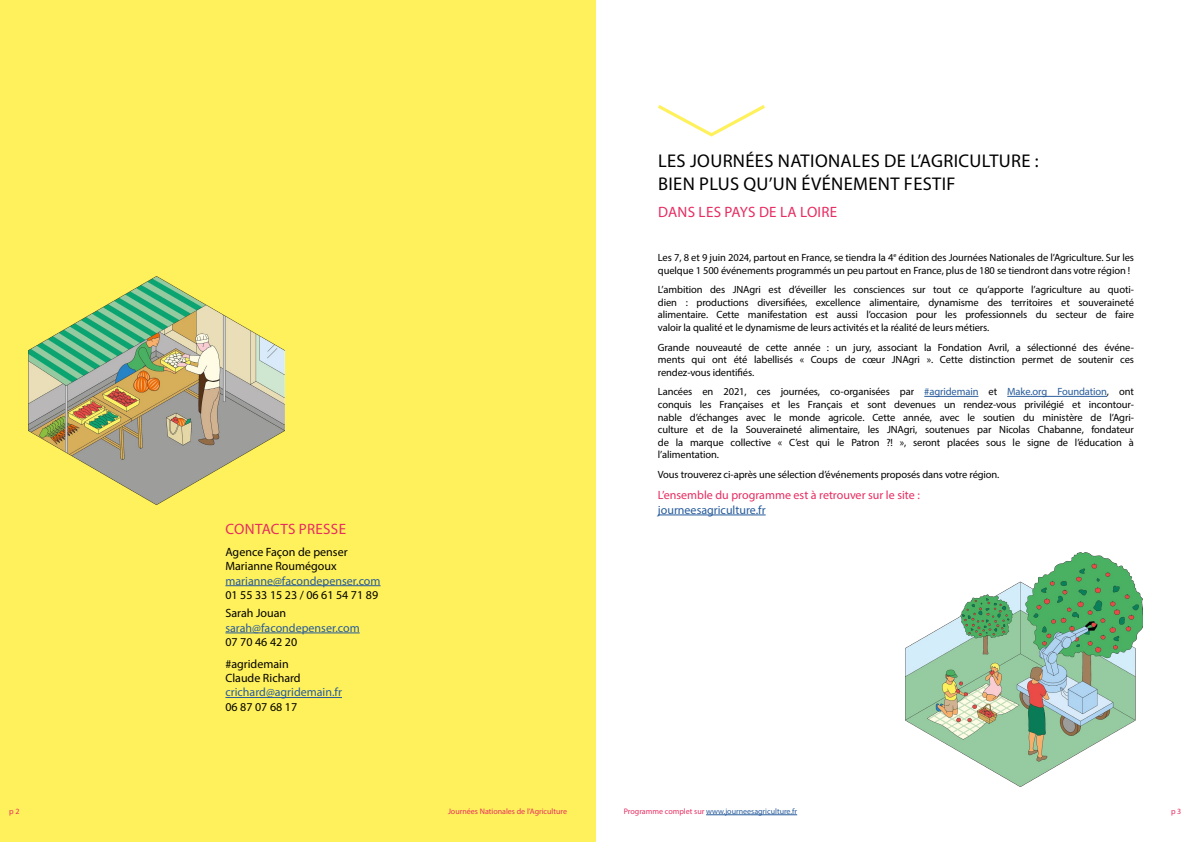
<style>
.page{position:relative;width:1191px;height:842px;background:#fff}
.page>*{position:absolute;margin:0;border:0;box-sizing:border-box;transform-origin:0 0}
.t1{font:18.5px/22.2px "Myriad Pro";letter-spacing:.02em;color:#000}
.t2{font:15px "Myriad Pro";letter-spacing:.02em;color:#e72c61}
.t3{font:12px/14.4px "Myriad Pro";color:#000}
.t4{font:12px "Myriad Pro";color:#275b9b}
.t5{font:12px "Myriad Pro";color:#e72c61}
.t6{font:10.5px/12.6px "Myriad Pro";letter-spacing:-.01em;color:#000;text-align:justify}
.t7{font:8px "Myriad Pro";color:#275b9b}
.t8{font:8px "Myriad Pro";color:#e72c61}
.s1{color:#275b9b}
.s2{color:#e72c61}
</style>
<div class="page">
<img style="left:905px;top:553px;width:237px;height:234px">
<div style="left:0;top:0;width:595px;height:842px;background:#fff15b"></div>
<svg style="left:658px;top:105px;width:107px;height:32px"></svg>
<hr style="left:225px;top:585px;width:155px;height:1px;background:#275b9b">
<hr style="left:225px;top:633px;width:135px;height:1px;background:#275b9b">
<hr style="left:225px;top:697px;width:117px;height:1px;background:#275b9b">
<img style="left:28px;top:276px;width:257px;height:229px">
<hr style="left:924px;top:396px;width:54px;height:1px;background:#275b9b">
<hr style="left:1007px;top:396px;width:100px;height:1px;background:#275b9b">
<hr style="left:658px;top:515px;width:107px;height:1px;background:#275b9b">
<hr style="left:706px;top:814px;width:91px;height:1px;background:#275b9b">
<h1 class="t1" style="left:658px;top:150px;width:382px">LES JOURNÉES NATIONALES DE L’AGRICULTURE :<br>BIEN PLUS QU’UN ÉVÉNEMENT FESTIF</h1>
<h2 class="t2" style="left:658px;top:202px;width:181px">DANS LES PAYS DE LA LOIRE</h2>
<h2 class="t2" style="left:226px;top:520px;width:122px">CONTACTS PRESSE</h2>
<p class="t3" style="left:225px;top:544px;width:124px">Agence Façon de penser<br>Marianne Roumégoux</p>
<p class="t4" style="left:225px;top:573px;width:157px">marianne@facondepenser.com</p>
<p class="t3" style="left:225px;top:585px;width:154px;line-height:18.4px">01 55 33 15 23 / 06 61 54 71 89<br>Sarah Jouan</p>
<p class="t4" style="left:225px;top:620px;width:136px">sarah@facondepenser.com</p>
<p class="t3" style="left:225px;top:631px;width:73px;line-height:21.4px">07 70 46 42 20 #agridemain</p>
<p class="t3" style="left:225px;top:670px;width:77px">Claude Richard</p>
<p class="t4" style="left:225px;top:685px;width:118px">crichard@agridemain.fr</p>
<p class="t3" style="left:225px;top:699px;width:73px">06 87 07 68 17</p>
<p class="t6" style="left:658px;top:251px;width:477px">Les 7, 8 et 9 juin 2024, partout en France, se tiendra la 4<sup>e</sup> édition des Journées Nationales de l’Agriculture. Sur les quelque 1 500 événements programmés un peu partout en France, plus de 180 se tiendront dans votre région !</p>
<p class="t6" style="left:658px;top:283px;width:477px">L’ambition des JNAgri est d’éveiller les consciences sur tout ce qu’apporte l’agriculture au quoti&shy;dien : productions diversifiées, excellence alimentaire, dynamisme des territoires et souveraineté alimentaire. Cette manifestation est aussi l’occasion pour les professionnels du secteur de faire valoir la qualité et le dynamisme de leurs activités et la réalité de leurs métiers.</p>
<p class="t6" style="left:658px;top:340px;width:477px">Grande nouveauté de cette année : un jury, associant la Fondation Avril, a sélectionné des événe&shy;ments qui ont été labellisés « Coups de cœur JNAgri ». Cette distinction permet de soutenir ces rendez-vous identifiés.</p>
<p class="t6" style="left:658px;top:385px;width:477px">Lancées en 2021, ces journées, co-organisées par <span class="s1">#agridemain</span> et <span class="s1">Make.org Foundation</span>, ont conquis les Françaises et les Français et sont devenues un rendez-vous privilégié et incontour&shy;nable d’échanges avec le monde agricole. Cette année, avec le soutien du ministère de l’Agri&shy;culture et de la Souveraineté alimentaire, les JNAgri, soutenues par Nicolas Chabanne, fondateur de la marque collective « C’est qui le Patron ?! », seront placées sous le signe de l’éducation à l’alimentation.</p>
<p class="t6" style="left:658px;top:468px;width:343px">Vous trouverez ci-après une sélection d’événements proposés dans votre région.</p>
<p class="t5" style="left:658px;top:488px;width:263px">L’ensemble du programme est à retrouver sur le site :</p>
<p class="t4" style="left:658px;top:502px;width:109px">journeesagriculture.fr</p>
<p class="t8" style="left:9px;top:806px;width:12px">p 2</p>
<p class="t8" style="left:448px;top:806px;width:121px">Journées Nationales de l’Agriculture</p>
<p class="t7" style="left:624px;top:806px;width:175px"><span class="s2">Programme complet sur</span> www.journeesagriculture.fr</p>
<p class="t8" style="left:1171px;top:806px;width:12px">p 3</p>
</div>
